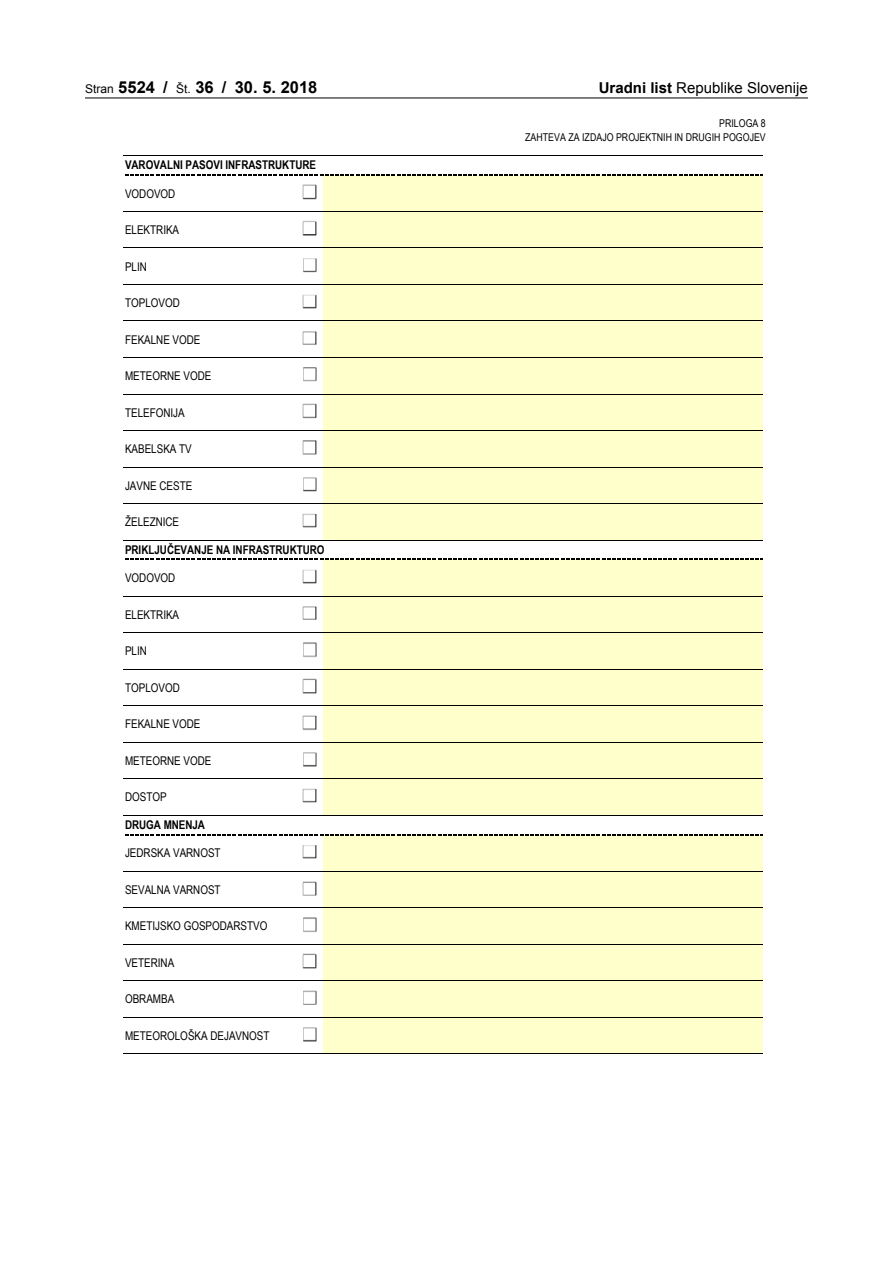
<style>
.page{position:relative;width:893px;height:1263px;background:#fff}
.page>*{position:absolute;margin:0;border:0;box-sizing:border-box;transform-origin:0 0}
.t1{font:700 16.5px "Arial";color:#000}
.t2{font:15px "Arial";color:#000}
.t3{font:12px "Arial Narrow";color:#000}
.t4{font:700 12px "Arial Narrow";letter-spacing:-.005em;color:#000}
.t5{font:10.8px/13.8px "Arial Narrow";letter-spacing:.005em;color:#000;text-align:right}
.s1{font-weight:400;font-size:12px}
.s2{font-weight:700}
</style>
<div class="page">
<hr style="left:85px;top:98px;width:723px;height:1px;background:#000">
<div style="left:323px;top:175px;width:439px;height:365px;background:#ffc"></div>
<div style="left:323px;top:559px;width:439px;height:256px;background:#ffc"></div>
<div style="left:323px;top:834px;width:439px;height:220px;background:#ffc"></div>
<hr style="left:123px;top:155px;width:639px;height:1px;background:#000">
<svg style="left:125px;top:174px;width:638px;height:1px"></svg>
<hr style="left:123px;top:211px;width:639px;height:1px;background:#000">
<hr style="left:123px;top:248px;width:639px;height:1px;background:#000">
<hr style="left:123px;top:284px;width:639px;height:1px;background:#000">
<hr style="left:123px;top:321px;width:639px;height:1px;background:#000">
<hr style="left:123px;top:357px;width:639px;height:1px;background:#000">
<hr style="left:123px;top:394px;width:639px;height:1px;background:#000">
<hr style="left:123px;top:430px;width:639px;height:1px;background:#000">
<hr style="left:123px;top:467px;width:639px;height:1px;background:#000">
<hr style="left:123px;top:503px;width:639px;height:1px;background:#000">
<hr style="left:123px;top:540px;width:639px;height:1px;background:#000">
<svg style="left:125px;top:559px;width:638px;height:1px"></svg>
<hr style="left:123px;top:596px;width:639px;height:1px;background:#000">
<hr style="left:123px;top:632px;width:639px;height:1px;background:#000">
<hr style="left:123px;top:669px;width:639px;height:1px;background:#000">
<hr style="left:123px;top:706px;width:639px;height:1px;background:#000">
<hr style="left:123px;top:742px;width:639px;height:1px;background:#000">
<hr style="left:123px;top:779px;width:639px;height:1px;background:#000">
<hr style="left:123px;top:815px;width:639px;height:1px;background:#000">
<svg style="left:125px;top:834px;width:638px;height:1px"></svg>
<hr style="left:123px;top:871px;width:639px;height:1px;background:#000">
<hr style="left:123px;top:908px;width:639px;height:1px;background:#000">
<hr style="left:123px;top:944px;width:639px;height:1px;background:#000">
<hr style="left:123px;top:981px;width:639px;height:1px;background:#000">
<hr style="left:123px;top:1017px;width:639px;height:1px;background:#000">
<hr style="left:123px;top:1054px;width:639px;height:1px;background:#000">
<img style="left:302px;top:184px;width:15px;height:15px">
<img style="left:302px;top:220px;width:15px;height:16px">
<img style="left:303px;top:258px;width:14px;height:14px">
<img style="left:302px;top:294px;width:15px;height:15px">
<img style="left:302px;top:331px;width:15px;height:14px">
<img style="left:303px;top:367px;width:14px;height:15px">
<img style="left:302px;top:403px;width:15px;height:16px">
<img style="left:302px;top:440px;width:15px;height:15px">
<img style="left:303px;top:477px;width:14px;height:15px">
<img style="left:302px;top:513px;width:15px;height:15px">
<img style="left:302px;top:569px;width:15px;height:15px">
<img style="left:302px;top:606px;width:15px;height:14px">
<img style="left:303px;top:642px;width:14px;height:15px">
<img style="left:302px;top:678px;width:15px;height:16px">
<img style="left:302px;top:715px;width:15px;height:15px">
<img style="left:303px;top:752px;width:14px;height:15px">
<img style="left:302px;top:788px;width:15px;height:15px">
<img style="left:302px;top:845px;width:15px;height:14px">
<img style="left:302px;top:881px;width:15px;height:15px">
<img style="left:303px;top:917px;width:14px;height:15px">
<img style="left:302px;top:953px;width:15px;height:16px">
<img style="left:303px;top:990px;width:14px;height:15px">
<img style="left:303px;top:1027px;width:14px;height:15px">
<h1 class="t1" style="left:85px;top:75px;width:234px"><span class="s1">Stran</span> 5524 / <span class="s1">Št.</span> 36 / 30. 5. 2018</h1>
<p class="t2" style="left:599px;top:77px;width:211px"><span class="s2">Uradni list</span> Republike Slovenije</p>
<p class="t5" style="left:525px;top:116px;width:242px">PRILOGA 8<br>ZAHTEVA ZA IZDAJO PROJEKTNIH IN DRUGIH POGOJEV</p>
<p class="t4" style="left:125px;top:156px;width:193px">VAROVALNI PASOVI INFRASTRUKTURE</p>
<p class="t3" style="left:125px;top:184px;width:52px">VODOVOD</p>
<p class="t3" style="left:125px;top:221px;width:56px">ELEKTRIKA</p>
<p class="t3" style="left:125px;top:258px;width:23px">PLIN</p>
<p class="t3" style="left:125px;top:294px;width:56px">TOPLOVOD</p>
<p class="t3" style="left:125px;top:331px;width:77px">FEKALNE VODE</p>
<p class="t3" style="left:125px;top:367px;width:88px">METEORNE VODE</p>
<p class="t3" style="left:125px;top:404px;width:61px">TELEFONIJA</p>
<p class="t3" style="left:125px;top:440px;width:68px">KABELSKA TV</p>
<p class="t3" style="left:125px;top:477px;width:69px">JAVNE CESTE</p>
<p class="t3" style="left:125px;top:513px;width:56px">ŽELEZNICE</p>
<p class="t4" style="left:125px;top:540px;width:201px">PRIKLJUČEVANJE NA INFRASTRUKTURO</p>
<p class="t3" style="left:125px;top:569px;width:52px">VODOVOD</p>
<p class="t3" style="left:125px;top:606px;width:56px">ELEKTRIKA</p>
<p class="t3" style="left:125px;top:642px;width:23px">PLIN</p>
<p class="t3" style="left:125px;top:679px;width:56px">TOPLOVOD</p>
<p class="t3" style="left:125px;top:715px;width:77px">FEKALNE VODE</p>
<p class="t3" style="left:125px;top:752px;width:88px">METEORNE VODE</p>
<p class="t3" style="left:125px;top:788px;width:43px">DOSTOP</p>
<p class="t4" style="left:125px;top:815px;width:82px">DRUGA MNENJA</p>
<p class="t3" style="left:125px;top:844px;width:97px">JEDRSKA VARNOST</p>
<p class="t3" style="left:125px;top:881px;width:97px">SEVALNA VARNOST</p>
<p class="t3" style="left:125px;top:917px;width:144px">KMETIJSKO GOSPODARSTVO</p>
<p class="t3" style="left:125px;top:954px;width:51px">VETERINA</p>
<p class="t3" style="left:125px;top:990px;width:51px">OBRAMBA</p>
<p class="t3" style="left:125px;top:1027px;width:146px">METEOROLOŠKA DEJAVNOST</p>
</div>
